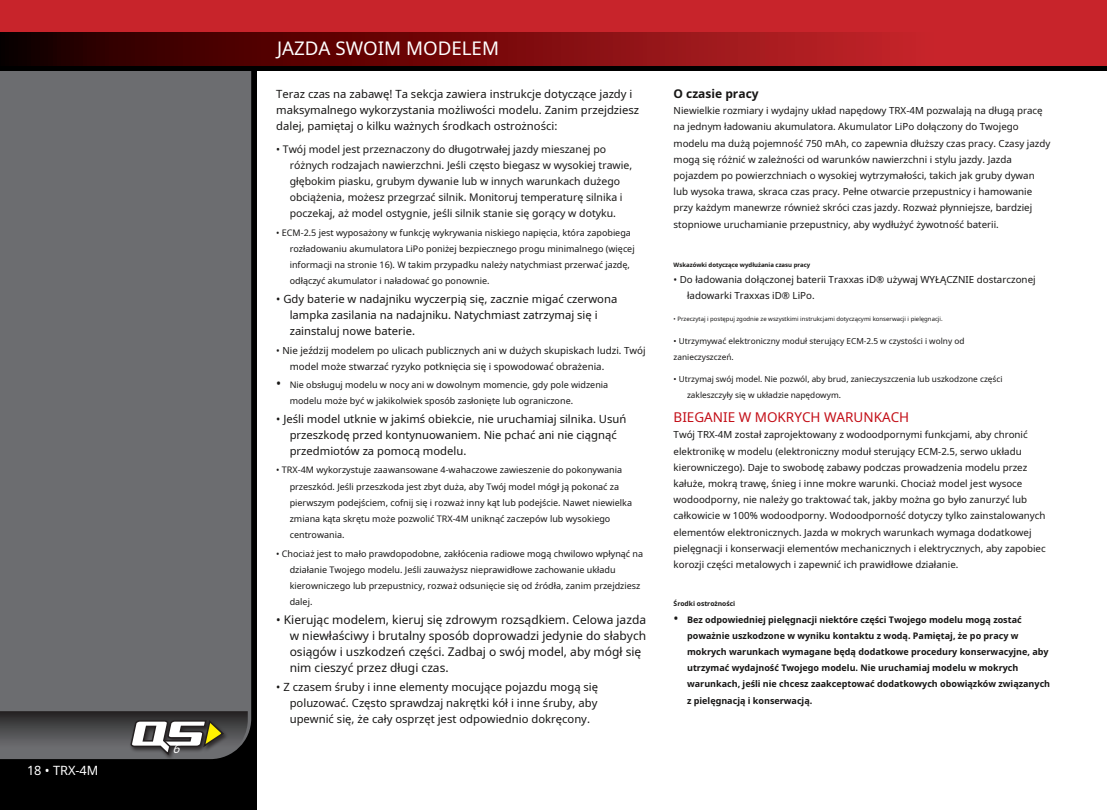
<style>
.page{position:relative;width:1107px;height:810px;background:#fff}
.page>*{position:absolute;margin:0;border:0;box-sizing:border-box;transform-origin:0 0}
.t1{font:18.75px "Noto Sans";color:#fff}
.t2{font:13.5px "Noto Sans";color:#c30e17}
.t3{font:12.75px "Noto Sans";color:#fff}
.t4{font:12px/16.2px "Noto Sans";color:#171615}
.t5{font:700 12px "Noto Sans";color:#171615}
.t6{font:italic 12px "Noto Sans";color:#fff}
.t7{font:11.25px/16.2px "Noto Sans";color:#171615}
.t8{font:10.5px/16.2px "Noto Sans";color:#171615}
.t9{font:9.75px/16.2px "Noto Sans";color:#171615}
.t10{font:9px/16.2px "Noto Sans";color:#171615}
.t11{font:700 9px/16.2px "Noto Sans";color:#171615}
.t12{font:8.25px/16.2px "Noto Sans";color:#171615}
.t13{font:700 6.75px "Noto Sans";color:#171615}
.t14{font:6px "Noto Sans";color:#171615}
.t15{font:700 6px "Noto Sans";color:#171615}
.s1{font-size:13.5px}
.s2{font-weight:400;font-size:13.5px}
</style>
<div class="page">
<div style="left:0;top:13px;width:256px;height:797px;background:#000"></div>
<div style="left:0;top:71px;width:251px;height:688px;background:#6c6d70"></div>
<div style="left:0;top:0;width:1107px;height:70px;background:#000"></div>
<div style="left:0;top:0;width:1107px;height:51px;background:#c8242b"></div>
<svg style="left:0;top:32px;width:1107px;height:34px;background:#7f0f12"></svg>
<div style="left:129px;top:719px;width:100px;height:41px;background:#231f20;opacity:.8"></div>
<svg style="left:0;top:711px;width:248px;height:47px;background:#5d5c5b"></svg>
<h3 class="t3" style="left:27px;top:761px;width:73px">18 • TRX-4M</h3>
<p class="t6" style="left:173px;top:740px;width:13px">6</p>
<h1 class="t1" style="left:277px;top:35px;width:223px">JAZDA SWOIM MODELEM</h1>
<p class="t7" style="left:276px;top:86px;width:364px">Teraz czas na zabawę! Ta sekcja zawiera instrukcje dotyczące jazdy i maksymalnego wykorzystania możliwości modelu. Zanim przejdziesz dalej, pamiętaj o kilku ważnych środkach ostrożności:</p>
<p class="t5" style="left:674px;top:85px;width:87px">O czasie pracy</p>
<p class="t9" style="left:674px;top:102px;width:378px">Niewielkie rozmiary i wydajny układ napędowy TRX-4M pozwalają na długą pracę na jednym ładowaniu akumulatora. Akumulator LiPo dołączony do Twojego modelu ma dużą pojemność 750 mAh, co zapewnia dłuższy czas pracy. Czasy jazdy mogą się różnić w zależności od warunków nawierzchni i stylu jazdy. Jazda pojazdem po powierzchniach o wysokiej wytrzymałości, takich jak gruby dywan lub wysoka trawa, skraca czas pracy. Pełne otwarcie przepustnicy i hamowanie przy każdym manewrze również skróci czas jazdy. Rozważ płynniejsze, bardziej stopniowe uruchamianie przepustnicy, aby wydłużyć żywotność baterii.</p>
<p class="t8" style="left:290px;top:140px;width:344px;text-indent:-14px">• Twój model jest przeznaczony do długotrwałej jazdy mieszanej po różnych rodzajach nawierzchni. Jeśli często biegasz w wysokiej trawie, głębokim piasku, grubym dywanie lub w innych warunkach dużego obciążenia, możesz przegrzać silnik. Monitoruj temperaturę silnika i poczekaj, aż model ostygnie, jeśli silnik stanie się gorący w dotyku.</p>
<p class="t10" style="left:290px;top:224px;width:346px;text-indent:-14px">• ECM-2.5 jest wyposażony w funkcję wykrywania niskiego napięcia, która zapobiega rozładowaniu akumulatora LiPo poniżej bezpiecznego progu minimalnego (więcej informacji na stronie 16). W takim przypadku należy natychmiast przerwać jazdę, odłączyć akumulator i naładować go ponownie.</p>
<p class="t15" style="left:674px;top:260px;width:138px">Wskazówki dotyczące wydłużania czasu pracy</p>
<p class="t9" style="left:687px;top:271px;width:350px;text-indent:-14px">• Do ładowania dołączonej baterii Traxxas iD® używaj WYŁĄCZNIE dostarczonej ładowarki Traxxas iD® LiPo.</p>
<p class="t7" style="left:290px;top:290px;width:329px;text-indent:-14px">• Gdy baterie w nadajniku wyczerpią się, zacznie migać czerwona lampka zasilania na nadajniku. Natychmiast zatrzymaj się i zainstaluj nowe baterie.</p>
<p class="t14" style="left:674px;top:315px;width:271px">• Przeczytaj i postępuj zgodnie ze wszystkimi instrukcjami dotyczącymi konserwacji i pielęgnacji.</p>
<p class="t12" style="left:674px;top:332px;width:292px">• Utrzymywać elektroniczny moduł sterujący ECM-2.5 w czystości i wolny od zanieczyszczeń.</p>
<p class="t9" style="left:290px;top:342px;width:357px;text-indent:-14px">• Nie jeździj modelem po ulicach publicznych ani w dużych skupiskach ludzi. Twój model może stwarzać ryzyko potknięcia się i spowodować obrażenia.</p>
<p class="t10" style="left:290px;top:377px;width:320px;text-indent:-14px"><span class="s1">•</span> Nie obsługuj modelu w nocy ani w dowolnym momencie, gdy pole widzenia modelu może być w jakikolwiek sposób zasłonięte lub ograniczone.</p>
<p class="t12" style="left:687px;top:371px;width:317px;text-indent:-14px">• Utrzymaj swój model. Nie pozwól, aby brud, zanieczyszczenia lub uszkodzone części zakleszczyły się w układzie napędowym.</p>
<p class="t7" style="left:290px;top:410px;width:338px;text-indent:-14px">• Jeśli model utknie w jakimś obiekcie, nie uruchamiaj silnika. Usuń przeszkodę przed kontynuowaniem. Nie pchać ani nie ciągnąć przedmiotów za pomocą modelu.</p>
<h2 class="t2" style="left:674px;top:408px;width:237px">BIEGANIE W MOKRYCH WARUNKACH</h2>
<p class="t9" style="left:674px;top:427px;width:374px">Twój TRX-4M został zaprojektowany z wodoodpornymi funkcjami, aby chronić elektronikę w modelu (elektroniczny moduł sterujący ECM-2.5, serwo układu kierowniczego). Daje to swobodę zabawy podczas prowadzenia modelu przez kałuże, mokrą trawę, śnieg i inne mokre warunki. Chociaż model jest wysoce wodoodporny, nie należy go traktować tak, jakby można go było zanurzyć lub całkowicie w 100% wodoodporny. Wodoodporność dotyczy tylko zainstalowanych elementów elektronicznych. Jazda w mokrych warunkach wymaga dodatkowej pielęgnacji i konserwacji elementów mechanicznych i elektrycznych, aby zapobiec korozji części metalowych i zapewnić ich prawidłowe działanie.</p>
<p class="t10" style="left:290px;top:462px;width:344px;text-indent:-14px">• TRX-4M wykorzystuje zaawansowane 4-wahaczowe zawieszenie do pokonywania przeszkód. Jeśli przeszkoda jest zbyt duża, aby Twój model mógł ją pokonać za pierwszym podejściem, cofnij się i rozważ inny kąt lub podejście. Nawet niewielka zmiana kąta skrętu może pozwolić TRX-4M uniknąć zaczepów lub wysokiego centrowania.</p>
<p class="t10" style="left:290px;top:545px;width:355px;text-indent:-14px">• Chociaż jest to mało prawdopodobne, zakłócenia radiowe mogą chwilowo wpłynąć na działanie Twojego modelu. Jeśli zauważysz nieprawidłowe zachowanie układu kierowniczego lub przepustnicy, rozważ odsunięcie się od źródła, zanim przejdziesz dalej.</p>
<p class="t13" style="left:674px;top:599px;width:63px">Środki ostrożności</p>
<p class="t11" style="left:687px;top:611px;width:365px;text-indent:-14px"><span class="s2">•</span> Bez odpowiedniej pielęgnacji niektóre części Twojego modelu mogą zostać poważnie uszkodzone w wyniku kontaktu z wodą. Pamiętaj, że po pracy w mokrych warunkach wymagane będą dodatkowe procedury konserwacyjne, aby utrzymać wydajność Twojego modelu. Nie uruchamiaj modelu w mokrych warunkach, jeśli nie chcesz zaakceptować dodatkowych obowiązków związanych z pielęgnacją i konserwacją.</p>
<p class="t4" style="left:290px;top:611px;width:358px;text-indent:-14px">• Kierując modelem, kieruj się zdrowym rozsądkiem. Celowa jazda w niewłaściwy i brutalny sposób doprowadzi jedynie do słabych osiągów i uszkodzeń części. Zadbaj o swój model, aby mógł się nim cieszyć przez długi czas.</p>
<p class="t7" style="left:290px;top:678px;width:310px;text-align:justify;text-indent:-14px">• Z czasem śruby i inne elementy mocujące pojazdu mogą się poluzować. Często sprawdzaj nakrętki kół i inne śruby, aby upewnić się, że cały osprzęt jest odpowiednio dokręcony.</p>
</div>
